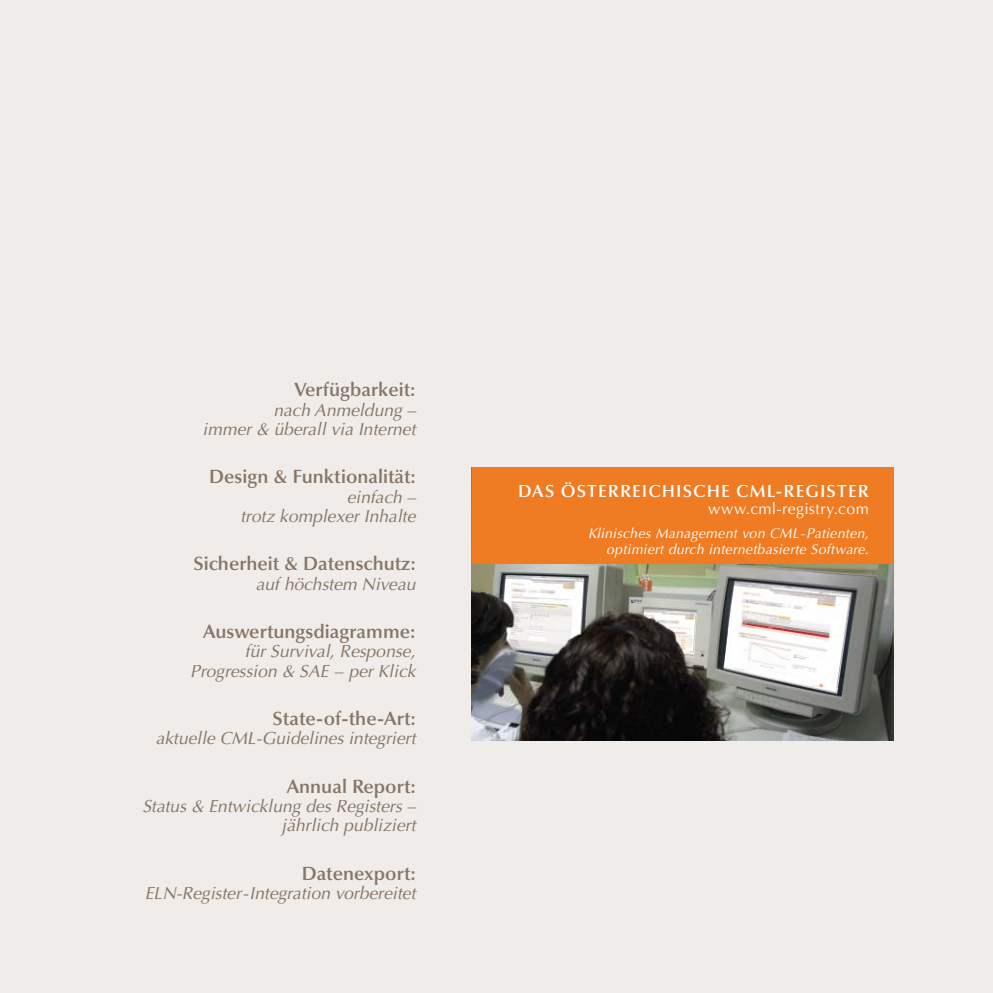
<style>
.page{position:relative;width:993px;height:993px;background:#fff}
.page>*{position:absolute;margin:0;border:0;box-sizing:border-box;transform-origin:0 0}
.t1{font:600 19.25px "Optima";color:#867464}
.t2{font:italic 17.5px/19.2px "Optima";color:#867464;text-align:right}
.t3{font:600 17.5px "Optima";letter-spacing:.065em;color:#fff}
.t4{font:15.75px "Optima";letter-spacing:.03em;color:#fff}
.t5{font:italic 14px/15.8px "Optima";letter-spacing:.025em;color:#fff;text-align:right}
</style>
<div class="page">
<div style="left:0;top:0;width:992px;height:992px;background:#efecea"></div>
<img style="left:471px;top:564px;width:422px;height:176px">
<div style="left:471px;top:467px;width:422px;height:97px;background:#ef7b22"></div>
<p class="t1" style="left:294px;top:382px;width:123px">Verfügbarkeit:</p>
<p class="t2" style="left:203px;top:401px;width:214px">nach Anmeldung –<br>immer &amp; überall via Internet</p>
<p class="t1" style="left:209px;top:468px;width:208px">Design &amp; Funktionalität:</p>
<p class="t2" style="left:240px;top:488px;width:177px">einfach –<br>trotz komplexer Inhalte</p>
<p class="t1" style="left:193px;top:555px;width:224px">Sicherheit &amp; Datenschutz:</p>
<p class="t2" style="left:256px;top:575px;width:161px">auf höchstem Niveau</p>
<p class="t1" style="left:203px;top:623px;width:214px">Auswertungsdiagramme:</p>
<p class="t2" style="left:190px;top:643px;width:227px">für Survival, Response,<br>Progression &amp; SAE – per Klick</p>
<p class="t1" style="left:272px;top:710px;width:145px">State-of-the-Art:</p>
<p class="t2" style="left:156px;top:730px;width:261px">aktuelle CML-Guidelines integriert</p>
<p class="t1" style="left:287px;top:778px;width:131px">Annual Report:</p>
<p class="t2" style="left:142px;top:798px;width:274px">Status &amp; Entwicklung des Registers – jährlich publiziert</p>
<p class="t1" style="left:301px;top:865px;width:116px">Datenexport:</p>
<p class="t2" style="left:145px;top:884px;width:272px">ELN-Register-Integration vorbereitet</p>
<p class="t3" style="left:518px;top:483px;width:352px">DAS ÖSTERREICHISCHE CML-REGISTER</p>
<p class="t4" style="left:708px;top:502px;width:162px">www.cml-registry.com</p>
<p class="t5" style="left:588px;top:526px;width:282px">Klinisches Management von CML-Patienten, optimiert durch internetbasierte Software.</p>
</div>
